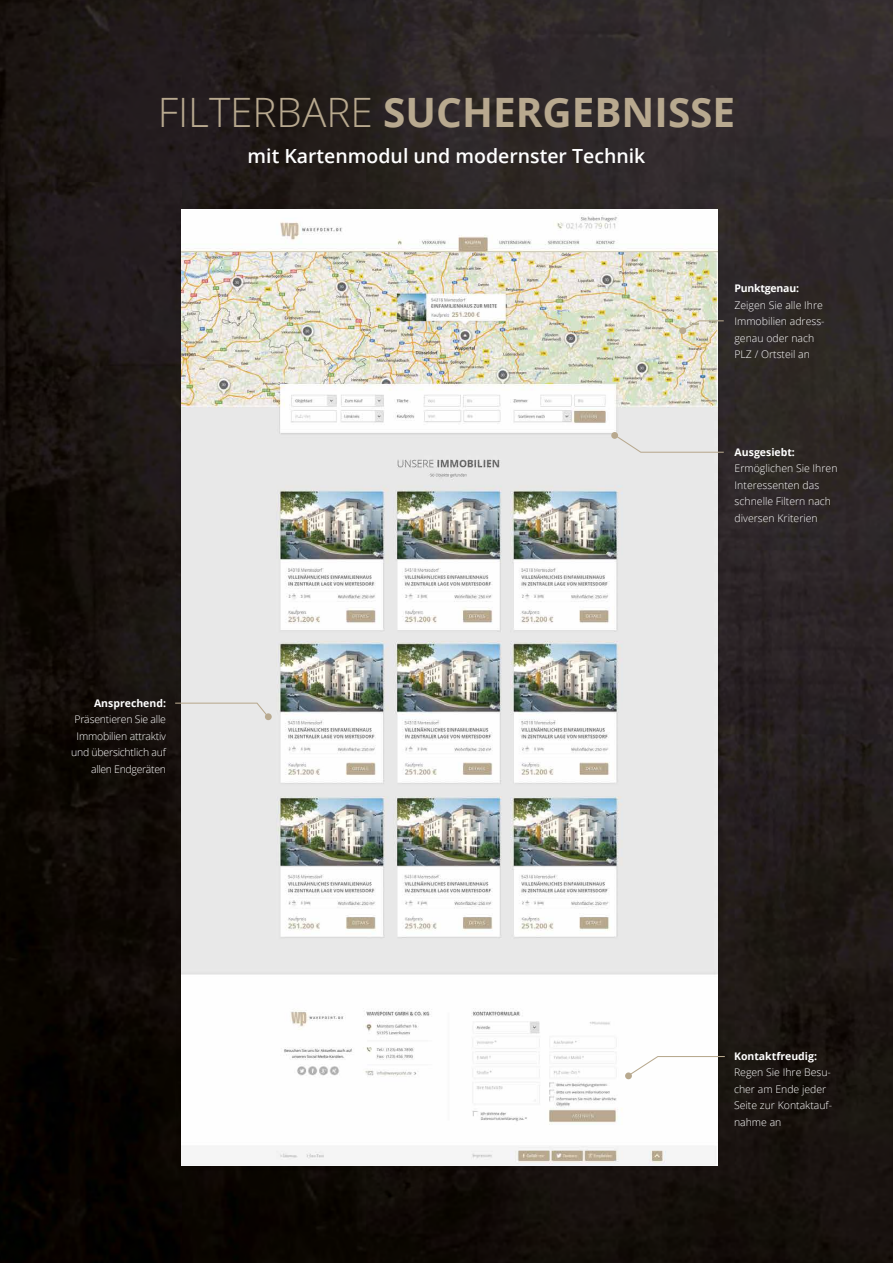
<style>
.page{position:relative;width:893px;height:1263px;background:#fff}
.page>*{position:absolute;margin:0;border:0;box-sizing:border-box;transform-origin:0 0}
.t1{font:700 40.5px "Open Sans";color:#b8a98f}
.t2{font:600 19.5px "Open Sans";color:#fff}
.t3{font:300 10.5px/16.5px "Open Sans";color:#fff}
.t4{font:300 10.5px/16.5px "Open Sans";letter-spacing:-.02em;color:#fff;text-align:right}
.t5{font:700 10.5px "Open Sans";color:#fff}
.t6{font:700 10.5px "Open Sans";letter-spacing:-.02em;color:#fff}
.s1{font-weight:300}
</style>
<div class="page">
<img style="left:0;top:0;width:893px;height:1263px">
<div style="left:175px;top:202px;width:549px;height:970px;background:#000;opacity:.11"></div>
<img style="left:182px;top:209px;width:535px;height:956px">
<div style="left:265px;top:713px;width:7px;height:7px;background:#b8a98f;border-radius:50%"></div>
<svg style="left:174px;top:702px;width:96px;height:16px"></svg>
<div style="left:679px;top:327px;width:7px;height:7px;background:#b8a98f;border-radius:50%"></div>
<svg style="left:681px;top:320px;width:44px;height:12px"></svg>
<div style="left:611px;top:432px;width:7px;height:7px;background:#b8a98f;border-radius:50%"></div>
<svg style="left:613px;top:434px;width:112px;height:19px"></svg>
<div style="left:625px;top:1072px;width:7px;height:7px;background:#b8a98f;border-radius:50%"></div>
<svg style="left:627px;top:1055px;width:99px;height:22px"></svg>
<h1 class="t1" style="left:158px;top:84px;width:579px"><span class="s1">FILTERBARE</span> SUCHERGEBNISSE</h1>
<h2 class="t2" style="left:248px;top:143px;width:399px">mit Kartenmodul und modernster Technik</h2>
<p class="t6" style="left:734px;top:281px;width:66px">Punktgenau:</p>
<p class="t3" style="left:734px;top:296px;width:92px">Zeigen Sie alle Ihre<br>Immobilien adress&shy;genau oder nach<br>PLZ / Ortsteil an</p>
<p class="t5" style="left:94px;top:695px;width:74px">Ansprechend:</p>
<p class="t4" style="left:71px;top:711px;width:97px">Präsentieren Sie alle<br>Immobilien attraktiv und übersichtlich auf allen Endgeräten</p>
<p class="t5" style="left:735px;top:444px;width:62px">Ausgesiebt:</p>
<p class="t3" style="left:735px;top:460px;width:104px">Ermöglichen Sie Ihren<br>Interessenten das schnelle Filtern nach diversen Kriterien</p>
<p class="t5" style="left:734px;top:1048px;width:85px">Kontaktfreudig:</p>
<p class="t3" style="left:734px;top:1064px;width:100px">Regen Sie Ihre Besu&shy;cher am Ende jeder<br>Seite zur Kontaktauf&shy;nahme an</p>
</div>
